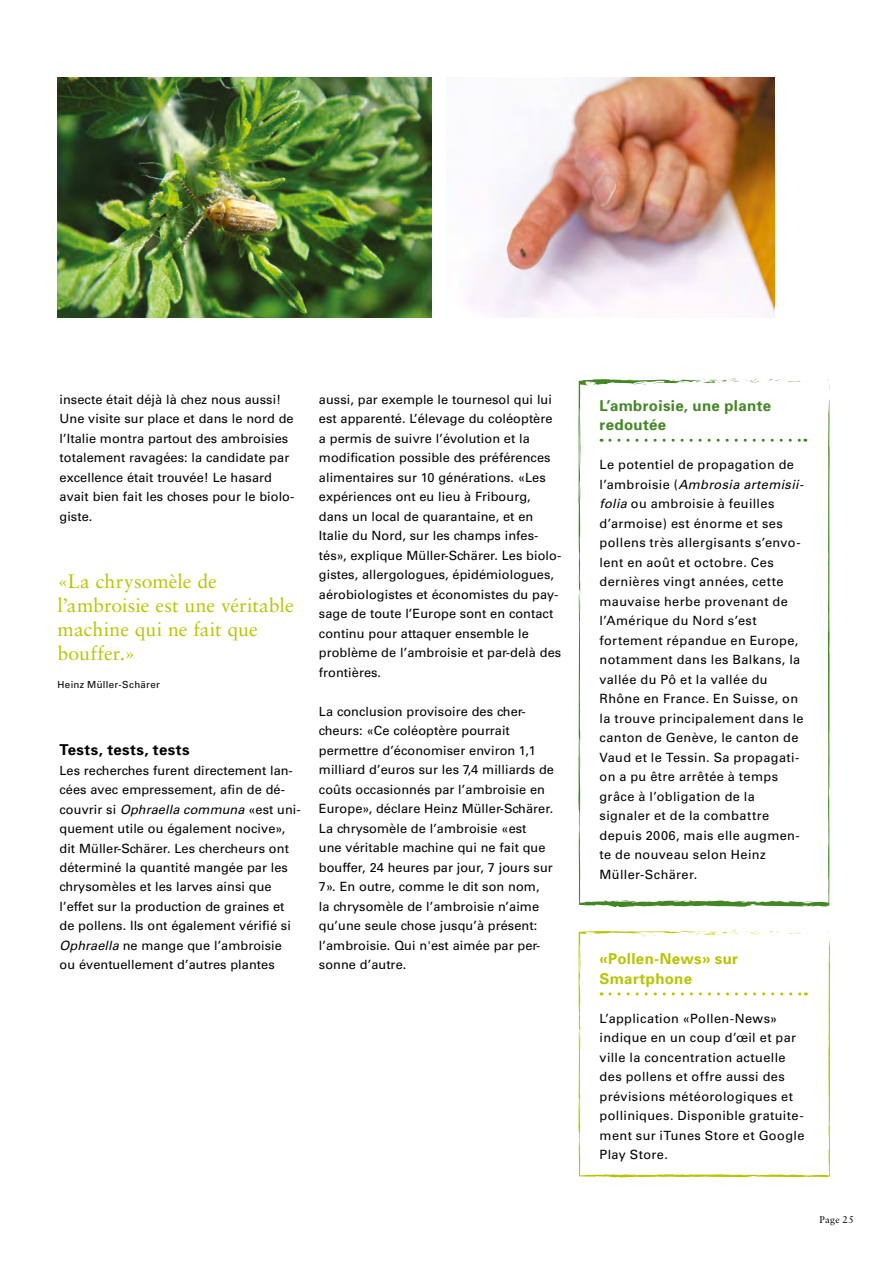
<style>
.page{position:relative;width:893px;height:1263px;background:#fff}
.page>*{position:absolute;margin:0;border:0;box-sizing:border-box;transform-origin:0 0}
.t1{font:19.5px/24px "Sabon";color:#b8c400}
.t2{font:700 15px/19.5px "Univers";letter-spacing:.02em;color:#438725}
.t3{font:700 15px/19.5px "Univers";letter-spacing:.025em;color:#b8c400}
.t4{font:700 15px "Univers";letter-spacing:.03em;color:#000}
.t5{font:12.75px/19.5px "Univers";letter-spacing:.005em;color:#000}
.t6{font:12.75px/19.5px "Univers";letter-spacing:.03em;color:#000}
.t7{font:italic 12.75px "Univers CE";letter-spacing:.025em;color:#000}
.t8{font:9.75px "Univers";letter-spacing:.035em;color:#000}
.t9{font:9.75px "Sabon";letter-spacing:.03em;color:#000}
.s1{font-family:"Univers CE";font-style:italic}
.s2{font-family:"Univers";font-style:normal}
</style>
<div class="page">
<svg style="left:578px;top:379px;width:252px;height:528px"></svg>
<svg style="left:579px;top:817px;width:2px;height:19px"></svg>
<svg style="left:668px;top:379px;width:92px;height:5px"></svg>
<svg style="left:628px;top:380px;width:20px;height:5px"></svg>
<svg style="left:590px;top:382px;width:6px;height:4px"></svg>
<svg style="left:578px;top:480px;width:3px;height:22px"></svg>
<svg style="left:827px;top:380px;width:3px;height:10px"></svg>
<svg style="left:578px;top:931px;width:252px;height:247px"></svg>
<svg style="left:669px;top:930px;width:91px;height:5px"></svg>
<svg style="left:628px;top:931px;width:28px;height:6px"></svg>
<svg style="left:590px;top:934px;width:6px;height:3px"></svg>
<svg style="left:578px;top:1030px;width:3px;height:22px"></svg>
<svg style="left:827px;top:931px;width:4px;height:10px"></svg>
<img style="left:58px;top:77px;width:374px;height:241px">
<img style="left:469px;top:77px;width:305px;height:241px">
<p class="t5" style="left:60px;top:390px;width:236px">insecte était déjà là chez nous aussi!<br>Une visite sur place et dans le nord de l’Italie montra partout des ambroisies totalement ravagées: la candidate par excellence était trouvée! Le hasard avait bien fait les choses pour le biolo&shy;giste.</p>
<h1 class="t1" style="left:58px;top:569px;width:238px">«La chrysomèle de l’ambroisie est une véritable machine qui ne fait que bouffer.»</h1>
<p class="t8" style="left:58px;top:679px;width:104px">Heinz Müller-Schärer</p>
<p class="t4" style="left:60px;top:740px;width:132px">Tests, tests, tests</p>
<p class="t5" style="left:60px;top:760px;width:243px">Les recherches furent directement lan&shy;cées avec empressement, afin de dé&shy;couvrir si <span class="s1">Ophraella communa</span> «est uni&shy;quement utile ou également nocive», dit Müller-Schärer. Les chercheurs ont déterminé la quantité mangée par les chrysomèles et les larves ainsi que l’effet sur la production de graines et de pollens. Ils ont également vérifié si <span class="s1">Ophraella</span> ne mange que l’ambroisie ou éventuellement d’autres plantes</p>
<p class="t5" style="left:319px;top:390px;width:244px">aussi, par exemple le tournesol qui lui est apparenté. L’élevage du coléoptère a permis de suivre l’évolution et la modification possible des préférences alimentaires sur 10 générations. «Les expériences ont eu lieu à Fribourg, dans un local de quarantaine, et en Italie du Nord, sur les champs infes&shy;tés», explique Müller-Schärer. Les biolo&shy;gistes, allergologues, épidémiologues, aérobiologistes et économistes du pay&shy;sage de toute l’Europe sont en contact continu pour attaquer ensemble le problème de l’ambroisie et par-delà des frontières.</p>
<p class="t5" style="left:319px;top:702px;width:237px">La conclusion provisoire des cher&shy;cheurs: «Ce coléoptère pourrait permettre d’économiser environ 1,1 milliard d’euros sur les 7,4 milliards de coûts occasionnés par l’ambroisie en Europe», déclare Heinz Müller-Schärer.<br>La chrysomèle de l’ambroisie «est<br>une véritable machine qui ne fait que bouffer, 24 heures par jour, 7 jours sur 7». En outre, comme le dit son nom,<br>la chrysomèle de l’ambroisie n’aime qu’une seule chose jusqu’à présent: l’ambroisie. Qui n'est aimée par per&shy;sonne d’autre.</p>
<p class="t2" style="left:600px;top:395px;width:173px">L’ambroisie, une plante redoutée</p>
<p class="t6" style="left:600px;top:455px;width:196px">Le potentiel de propagation de</p>
<p class="t7" style="left:600px;top:477px;width:206px"><span class="s2">l’ambroisie (</span>Ambrosia artemisii-</p>
<p class="t6" style="left:600px;top:494px;width:206px"><span class="s1">folia</span> ou ambroisie à feuilles d’armoise) est énorme et ses pollens très allergisants s’envo&shy;lent en août et octobre. Ces dernières vingt années, cette mauvaise herbe provenant de l’Amérique du Nord s’est fortement répandue en Europe, notamment dans les Balkans, la vallée du Pô et la vallée du<br>Rhône en France. En Suisse, on la trouve principalement dans le canton de Genève, le canton de<br>Vaud et le Tessin. Sa propagati&shy;on a pu être arrêtée à temps grâce à l’obligation de la signaler et de la combattre depuis 2006, mais elle augmen&shy;te de nouveau selon Heinz<br>Müller-Schärer.</p>
<p class="t3" style="left:600px;top:949px;width:140px">«Pollen-News» sur<br>Smartphone</p>
<p class="t6" style="left:600px;top:1009px;width:206px">L’application «Pollen-News» indique en un coup d’œil et par ville la concentration actuelle des pollens et offre aussi des prévisions météorologiques et polliniques. Disponible gratuite&shy;ment sur iTunes Store et Google<br>Play Store.</p>
<p class="t9" style="left:819px;top:1214px;width:36px">Page 25</p>
</div>
